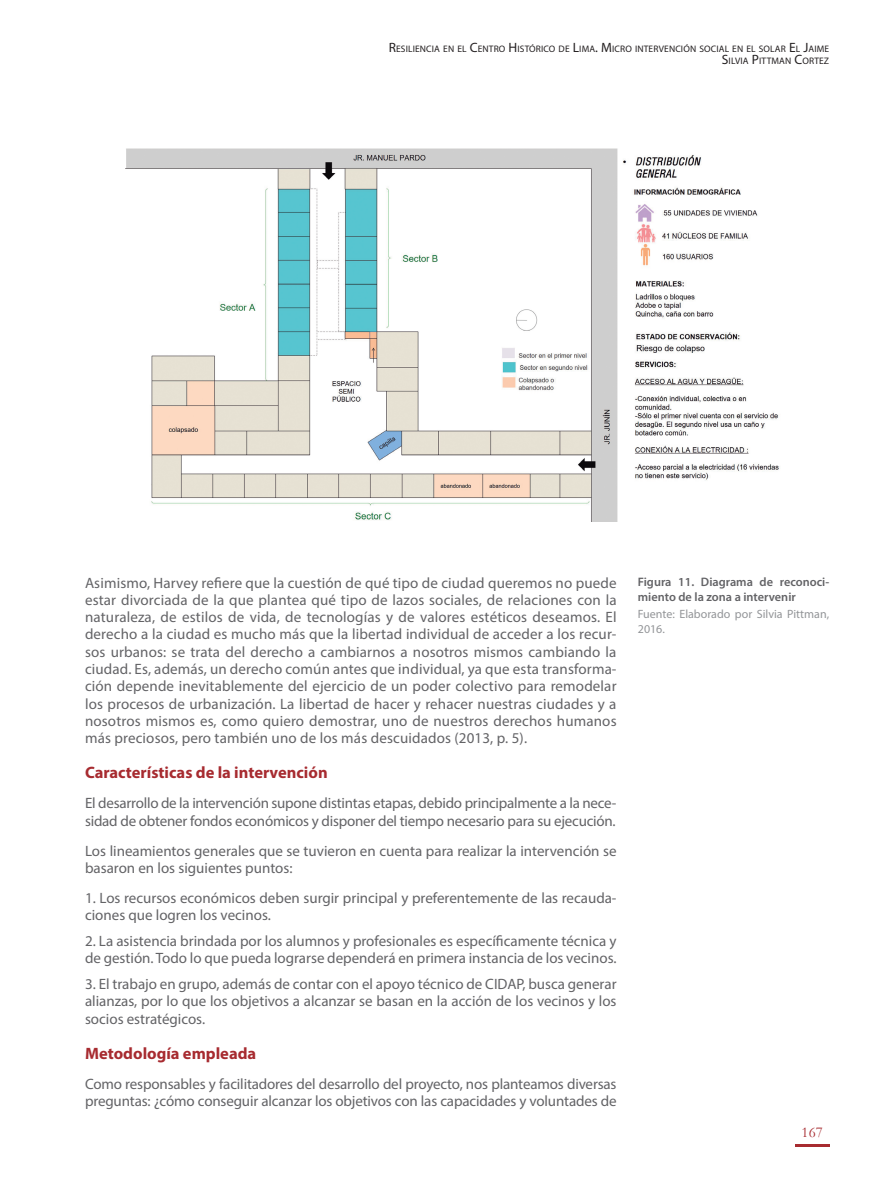
<style>
.page{position:relative;width:893px;height:1191px;background:#fff}
.page>*{position:absolute;margin:0;border:0;box-sizing:border-box;transform-origin:0 0}
.Subtítulo_1{font:700 16.5px "Myriad Pro";color:#a72b30}
.Texto{font:15px/17.2px "Myriad Pro";color:#636366}
.t1{font:15px "Garamond";color:#a72b30}
.Nombre_Figura{font:600 12.3px/15px "Myriad Pro";color:#636366}
.fuente_Figura{font:12px/15px "Myriad Pro";color:#939598}
.t2{font:9.45px/12px "Myriad Pro";letter-spacing:.015em;color:#231f20;text-align:right}
.s1{font-size:13.5px}
</style>
<div class="page">
<hr style="left:795px;top:1144px;width:34px;height:2px;background:#a72b30">
<img style="left:125px;top:149px;width:655px;height:373px">
<p class="t2" style="left:389px;top:42px;width:442px"><span class="s1">R</span>ESILIENCIA EN EL <span class="s1">C</span>ENTRO <span class="s1">H</span>ISTÓRICO DE <span class="s1">L</span>IMA<span class="s1">. M</span> ICRO INTERVENCIÓN SOCIAL EN EL SOLAR <span class="s1">E</span>L <span class="s1">J</span>AIME<br><span class="s1">S</span>ILVIA <span class="s1">P</span>ITTMAN <span class="s1">C</span>ORTEZ</p>
<p class="Texto" style="left:85px;top:574px;width:533px;text-align:justify">Asimismo, Harvey refiere que la cuestión de qué tipo de ciudad queremos no puede estar divorciada de la que plantea qué tipo de lazos sociales, de relaciones con la naturaleza, de estilos de vida, de tecnologías y de valores estéticos deseamos. El derecho a la ciudad es mucho más que la libertad individual de acceder a los recur&shy;sos urbanos: se trata del derecho a cambiarnos a nosotros mismos cambiando la ciudad. Es, además, un derecho común antes que individual, ya que esta transforma&shy;ción depende inevitablemente del ejercicio de un poder colectivo para remodelar los procesos de urbanización. La libertad de hacer y rehacer nuestras ciudades y a nosotros mismos es, como quiero demostrar, uno de nuestros derechos humanos más preciosos, pero también uno de los más descuidados (2013, p. 5).</p>
<p class="Subtítulo_1" style="left:85px;top:762px;width:244px">Características de la intervención</p>
<p class="Texto" style="left:85px;top:794px;width:533px">El desarrollo de la intervención supone distintas etapas, debido principalmente a la nece&shy;sidad de obtener fondos económicos y disponer del tiempo necesario para su ejecución.</p>
<p class="Texto" style="left:85px;top:841px;width:533px">Los lineamientos generales que se tuvieron en cuenta para realizar la intervención se basaron en los siguientes puntos:</p>
<p class="Texto" style="left:85px;top:889px;width:533px">1. Los recursos económicos deben surgir principal y preferentemente de las recauda&shy;ciones que logren los vecinos.</p>
<p class="Texto" style="left:85px;top:932px;width:533px">2. La asistencia brindada por los alumnos y profesionales es específicamente técnica y de gestión. Todo lo que pueda lograrse dependerá en primera instancia de los vecinos.</p>
<p class="Texto" style="left:85px;top:975px;width:533px;text-align:justify">3. El trabajo en grupo, además de contar con el apoyo técnico de CIDAP, busca generar alianzas, por lo que los objetivos a alcanzar se basan en la acción de los vecinos y los socios estratégicos.</p>
<p class="Subtítulo_1" style="left:85px;top:1042px;width:173px">Metodología empleada</p>
<p class="Texto" style="left:85px;top:1074px;width:533px">Como responsables y facilitadores del desarrollo del proyecto, nos planteamos diversas preguntas: ¿cómo conseguir alcanzar los objetivos con las capacidades y voluntades de</p>
<p class="Nombre_Figura" style="left:638px;top:573px;width:193px">Figura 11. Diagrama de reconoci&shy;miento de la zona a intervenir</p>
<p class="fuente_Figura" style="left:638px;top:606px;width:193px">Fuente: Elaborado por Silvia Pittman,<br>2016.</p>
<p class="t1" style="left:802px;top:1122px;width:23px">167</p>
</div>
